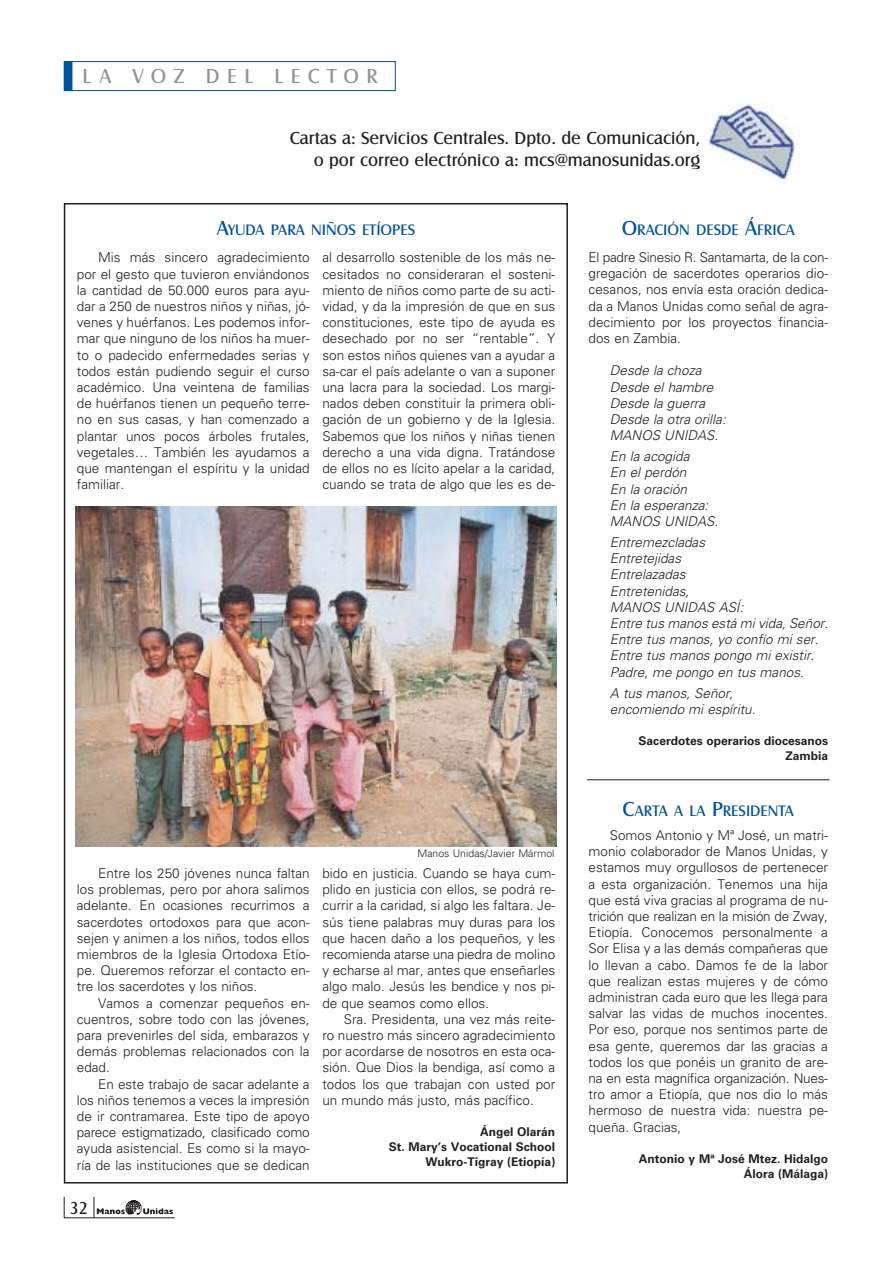
<style>
.page{position:relative;width:893px;height:1263px;background:#fff}
.page>*{position:absolute;margin:0;border:0;box-sizing:border-box;transform-origin:0 0}
.t1{font:21px "Castle T";letter-spacing:.355em;color:#939497}
.t2{font:18px/21.6px "Castle T";color:#231f1f;text-align:right}
.t3{font:15.75px "Castle T";color:#00529b}
.t4{font:300 13.5px/16.2px "Univers LT Std";color:#231f1f;text-align:justify}
.t5{font:italic 300 13.5px/16.2px "Univers LT Std";color:#231f1f}
.t6{font:700 12px/15px "Univers LT Std";color:#231f1f;text-align:right}
.t7{font:300 10.5px "Univers LT Std";color:#231f1f}
.s1{font-size:21px}
</style>
<div class="page">
<svg style="left:64px;top:1197px;width:1px;height:20px"></svg>
<hr style="left:64px;top:1217px;width:111px;height:1px;background:#231f1f">
<svg style="left:94px;top:1197px;width:79px;height:21px"></svg>
<img style="left:709px;top:103px;width:90px;height:79px">
<div style="left:71px;top:61px;width:324px;height:30px;border:1px solid #00529b"></div>
<div style="left:64px;top:62px;width:8px;height:29px;background:#00529b"></div>
<img style="left:75px;top:506px;width:481px;height:340px">
<hr style="left:587px;top:780px;width:242px;height:1px;background:#231f1f">
<h1 class="t1" style="left:82px;top:68px;width:297px">LA VOZ DEL LECTOR</h1>
<h2 class="t2" style="left:290px;top:128px;width:412px">Cartas a: Servicios Centrales. Dpto. de Comunicación, o por correo electrónico a: mcs@manosunidas.org</h2>
<p class="t3" style="left:217px;top:223px;width:200px"><span class="s1">A</span>YUDA PARA NIÑOS ETÍOPES</p>
<p class="t3" style="left:621px;top:223px;width:175px"><span class="s1">O</span>RACIÓN DESDE <span class="s1">Á</span>FRICA</p>
<p class="t4" style="left:77px;top:250px;width:234px;text-indent:21px">Mis más sincero agradecimiento por el gesto que tuvieron enviándonos la cantidad de 50.000 euros para ayu&shy;dar a 250 de nuestros niños y niñas, jó&shy;venes y huérfanos. Les podemos infor&shy;mar que ninguno de los niños ha muer&shy;to o padecido enfermedades serias y todos están pudiendo seguir el curso académico. Una veintena de familias de huérfanos tienen un pequeño terre&shy;no en sus casas, y han comenzado a plantar unos pocos árboles frutales, vegetales… También les ayudamos a que mantengan el espíritu y la unidad familiar.</p>
<p class="t4" style="left:322px;top:250px;width:234px">al desarrollo sostenible de los más ne&shy;cesitados no consideraran el sosteni&shy;miento de niños como parte de su acti&shy;vidad, y da la impresión de que en sus constituciones, este tipo de ayuda es desechado por no ser “rentable”. Y son estos niños quienes van a ayudar a sa-car el país adelante o van a suponer una lacra para la sociedad. Los margi&shy;nados deben constituir la primera obli&shy;gación de un gobierno y de la Iglesia.<br>Sabemos que los niños y niñas tienen derecho a una vida digna. Tratándose de ellos no es lícito apelar a la caridad, cuando se trata de algo que les es de-</p>
<p class="t4" style="left:77px;top:866px;width:234px;text-indent:21px">Entre los 250 jóvenes nunca faltan los problemas, pero por ahora salimos adelante. En ocasiones recurrimos a sacerdotes ortodoxos para que acon&shy;sejen y animen a los niños, todos ellos miembros de la Iglesia Ortodoxa Etío&shy;pe. Queremos reforzar el contacto en&shy;tre los sacerdotes y los niños.</p>
<p class="t4" style="left:77px;top:996px;width:234px;text-indent:21px">Vamos a comenzar pequeños en&shy;cuentros, sobre todo con las jóvenes, para prevenirles del sida, embarazos y demás problemas relacionados con la edad.</p>
<p class="t4" style="left:77px;top:1077px;width:234px;text-indent:21px">En este trabajo de sacar adelante a los niños tenemos a veces la impresión de ir contramarea. Este tipo de apoyo parece estigmatizado, clasificado como ayuda asistencial. Es como si la mayo&shy;ría de las instituciones que se dedican</p>
<h2 class="t2" style="left:70px;top:1198px;width:20px">32</h2>
<p class="t7" style="left:417px;top:849px;width:139px">Manos Unidas/Javier Mármol</p>
<p class="t4" style="left:322px;top:866px;width:234px">bido en justicia. Cuando se haya cum&shy;plido en justicia con ellos, se podrá re&shy;currir a la caridad, si algo les faltara. Je&shy;sús tiene palabras muy duras para los que hacen daño a los pequeños, y les recomienda atarse una piedra de molino y echarse al mar, antes que enseñarles algo malo. Jesús les bendice y nos pi&shy;de que seamos como ellos.</p>
<p class="t4" style="left:322px;top:1012px;width:234px;text-indent:21px">Sra. Presidenta, una vez más reite&shy;ro nuestro más sincero agradecimiento por acordarse de nosotros en esta oca&shy;sión. Que Dios la bendiga, así como a todos los que trabajan con usted por un mundo más justo, más pacífico.</p>
<p class="t6" style="left:389px;top:1125px;width:168px">Ángel Olarán<br>St. Mary’s Vocational School<br>Wukro-Tigray (Etiopía)</p>
<p class="t4" style="left:588px;top:250px;width:241px">El padre Sinesio R. Santamarta, de la con&shy;gregación de sacerdotes operarios dio&shy;cesanos, nos envía esta oración dedica&shy;da a Manos Unidas como señal de agra&shy;decimiento por los proyectos financia&shy;dos en Zambia.</p>
<p class="t5" style="left:610px;top:363px;width:117px">Desde la choza<br>Desde el hambre<br>Desde la guerra<br>Desde la otra orilla:<br>MANOS UNIDAS.</p>
<p class="t5" style="left:610px;top:449px;width:110px">En la acogida<br>En el perdón<br>En la oración<br>En la esperanza:<br>MANOS UNIDAS.</p>
<p class="t5" style="left:610px;top:535px;width:220px">Entremezcladas<br>Entretejidas<br>Entrelazadas<br>Entretenidas,<br>MANOS UNIDAS ASÍ:<br>Entre tus manos está mi vida, Señor.<br>Entre tus manos, yo confío mi ser.<br>Entre tus manos pongo mi existir.<br>Padre, me pongo en tus manos.</p>
<p class="t5" style="left:610px;top:686px;width:147px">A tus manos, Señor, encomiendo mi espíritu.</p>
<p class="t6" style="left:638px;top:734px;width:191px">Sacerdotes operarios diocesanos<br>Zambia</p>
<p class="t3" style="left:622px;top:805px;width:173px"><span class="s1">C</span>ARTA A LA <span class="s1">P</span>RESIDENTA</p>
<p class="t4" style="left:588px;top:828px;width:241px;text-indent:21px">Somos Antonio y Mª José, un matri&shy;monio colaborador de Manos Unidas, y estamos muy orgullosos de pertenecer a esta organización. Tenemos una hija que está viva gracias al programa de nu&shy;trición que realizan en la misión de Zway, Etiopía. Conocemos personalmente a Sor Elisa y a las demás compañeras que lo llevan a cabo. Damos fe de la labor que realizan estas mujeres y de cómo administran cada euro que les llega para salvar las vidas de muchos inocentes.<br>Por eso, porque nos sentimos parte de esa gente, queremos dar las gracias a todos los que ponéis un granito de are&shy;na en esta magnífica organización. Nues&shy;tro amor a Etiopía, que nos dio lo más hermoso de nuestra vida: nuestra pe&shy;queña. Gracias,</p>
<p class="t6" style="left:639px;top:1152px;width:190px">Antonio y Mª José Mtez. Hidalgo<br>Álora (Málaga)</p>
</div>
